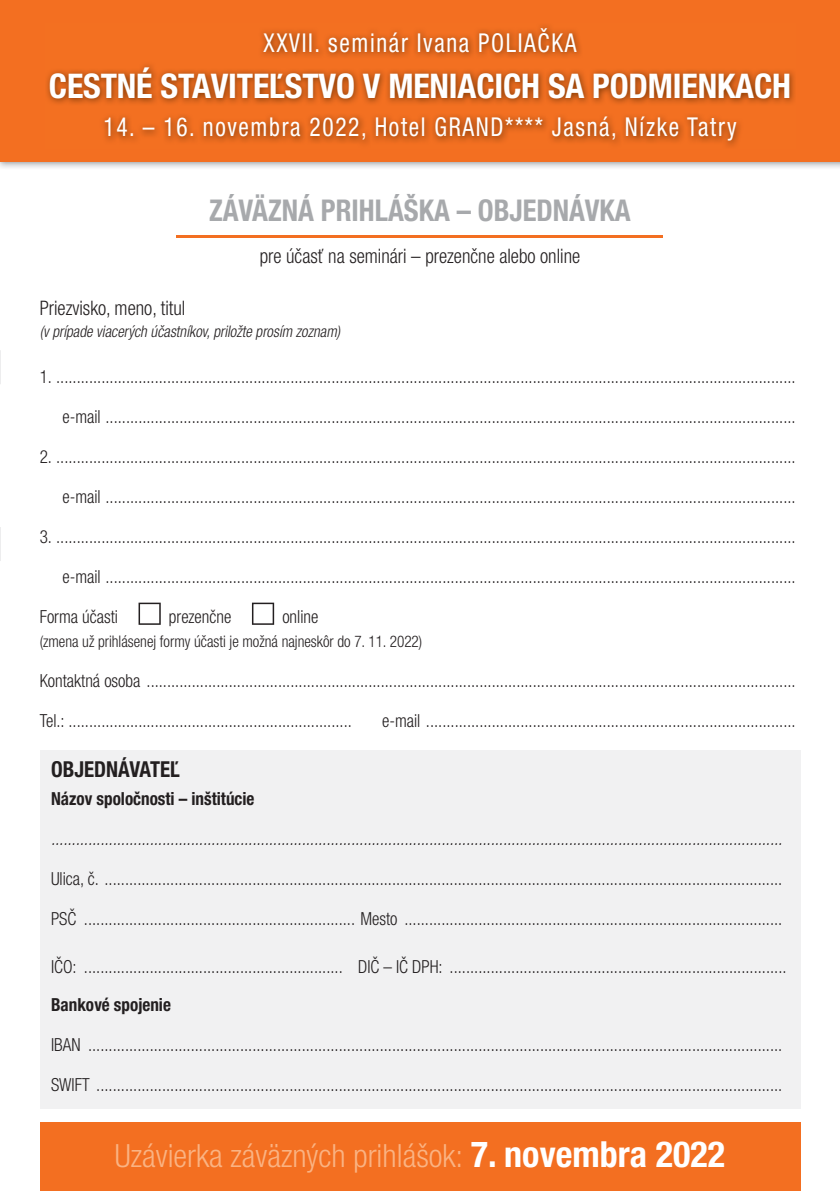
<style>
.page{position:relative;width:840px;height:1191px;background:#fff}
.page>*{position:absolute;margin:0;border:0;box-sizing:border-box;transform-origin:0 0}
.t1{font:700 condensed 34px "Helvetica Neue LT Pro";letter-spacing:-.005em;color:#fff}
.t2{font:300 condensed 32px "Helvetica Neue LT Pro";color:#fab383}
.t3{font:700 condensed 30px "Helvetica Neue LT Pro";color:#a7a9ac;scale:.95 1}
.t4{font:condensed 26px "Helvetica Neue LT Pro";letter-spacing:.07em;color:#fff;scale:.9 1}
.t5{font:700 condensed 22px "Helvetica Neue LT Pro";color:#231f20;scale:.95 1}
.t6{font:300 condensed 20px "Helvetica Neue LT Pro";color:#231f20;scale:.95 1}
.t7{font:300 condensed 18px "Helvetica Neue LT Pro";color:#231f20;scale:.95 1}
.t8{font:italic 300 condensed 18px "Helvetica Neue LT Pro";color:#231f20;scale:.95 1}
.t9{font:700 condensed 18px "Helvetica Neue LT Pro";color:#231f20;scale:.95 1}
.t10{font:300 condensed 16px "Helvetica Neue LT Pro";color:#231f20;scale:.95 1}
.t11{font:italic 300 condensed 16px "Helvetica Neue LT Pro";color:#231f20;scale:.95 1}
.s1{font-weight:700;font-size:36px;color:#fff}
</style>
<div class="page">
<img style="left:0;top:161px;width:839px;height:7px">
<div style="left:0;top:0;width:839px;height:161px;background:#f36f21"></div>
<div style="left:40px;top:1123px;width:759px;height:68px;background:#f36f21"></div>
<svg style="left:138px;top:602px;width:23px;height:23px"></svg>
<svg style="left:252px;top:602px;width:22px;height:23px"></svg>
<hr style="left:176px;top:236px;width:487px;height:2px;background:#f36f21">
<div style="left:40px;top:749px;width:759px;height:359px;background:#f1f1f2"></div>
<img style="left:47px;top:26px;width:748px;height:120px">
<h3 class="t4" style="left:263px;top:34px;width:349px">XXVII. seminár Ivana POLIAČKA</h3>
<h1 class="t1" style="left:49px;top:74px;width:743px">CESTNÉ STAVITEĽSTVO V MENIACICH SA PODMIENKACH</h1>
<h3 class="t4" style="left:103px;top:118px;width:704px">14. – 16. novembra 2022, Hotel GRAND**** Jasná, Nízke Tatry</h3>
<h3 class="t3" style="left:209px;top:200px;width:445px">ZÁVÄZNÁ PRIHLÁŠKA – OBJEDNÁVKA</h3>
<p class="t6" style="left:259px;top:248px;width:338px">pre účasť na seminári – prezenčne alebo online</p>
<p class="t6" style="left:40px;top:300px;width:155px">Priezvisko, meno, titul</p>
<p class="t11" style="left:40px;top:325px;width:317px">(v prípade viacerých účastníkov,priložte prosím zoznam)</p>
<p class="t7" style="left:40px;top:370px;width:796px">1. ....................................................................................................................................................................................</p>
<p class="t7" style="left:62px;top:410px;width:772px">e-mail ........................................................................................................................................................................</p>
<p class="t7" style="left:40px;top:450px;width:796px">2. ....................................................................................................................................................................................</p>
<p class="t7" style="left:62px;top:490px;width:772px">e-mail ........................................................................................................................................................................</p>
<p class="t7" style="left:40px;top:530px;width:796px">3. ....................................................................................................................................................................................</p>
<p class="t7" style="left:62px;top:570px;width:772px">e-mail ........................................................................................................................................................................</p>
<p class="t7" style="left:40px;top:610px;width:84px">Forma účasti</p>
<p class="t7" style="left:169px;top:610px;width:67px">prezenčne</p>
<p class="t7" style="left:282px;top:610px;width:39px">online</p>
<p class="t10" style="left:40px;top:635px;width:404px">(zmena už prihlásenej formy účasti je možná najneskôr do 7. 11. 2022)</p>
<p class="t7" style="left:40px;top:674px;width:796px">Kontaktná osoba ..............................................................................................................................................................</p>
<p class="t7" style="left:40px;top:714px;width:330px">Tel.: .....................................................................</p>
<p class="t7" style="left:382px;top:714px;width:436px">e-mail ..........................................................................................</p>
<p class="t5" style="left:51px;top:761px;width:137px">OBJEDNÁVATEĽ</p>
<p class="t9" style="left:51px;top:792px;width:215px">Názov spoločnosti – inštitúcie</p>
<p class="t8" style="left:51px;top:832px;width:773px">..................................................................................................................................................................................</p>
<p class="t7" style="left:51px;top:872px;width:770px">Ulica, č. .....................................................................................................................................................................</p>
<p class="t7" style="left:51px;top:912px;width:770px">PSČ .................................................................. Mesto ............................................................................................</p>
<p class="t7" style="left:51px;top:960px;width:775px">IČO: ............................................................... DIČ – IČ DPH: ..................................................................................</p>
<p class="t9" style="left:51px;top:998px;width:128px">Bankové spojenie</p>
<p class="t7" style="left:51px;top:1038px;width:770px">IBAN .........................................................................................................................................................................</p>
<p class="t7" style="left:51px;top:1078px;width:770px">SWIFT .......................................................................................................................................................................</p>
<h2 class="t2" style="left:115px;top:1144px;width:611px">Uzávierka záväzných prihlášok: <span class="s1">7. novembra 2022</span></h2>
</div>
